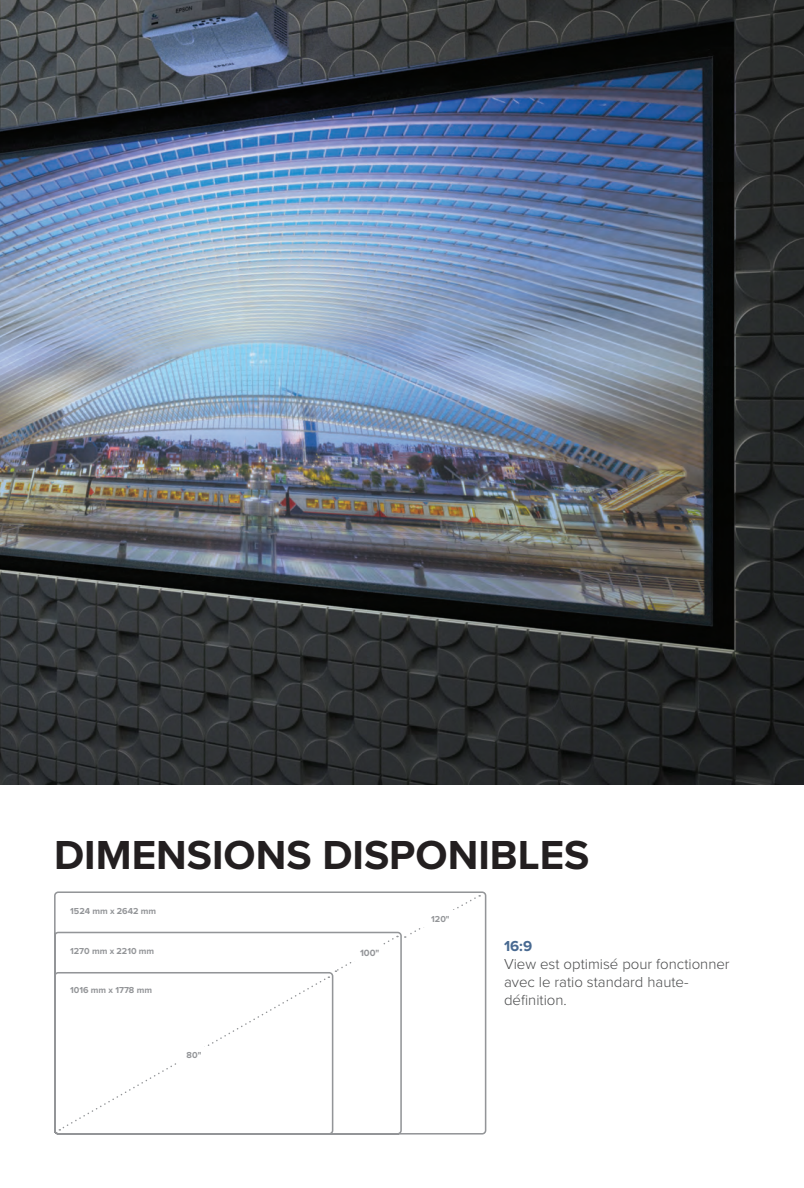
<style>
.page{position:relative;width:804px;height:1188px;background:#fff}
.page>*{position:absolute;margin:0;border:0;box-sizing:border-box;transform-origin:0 0}
.t1{font:700 42px "Proxima Nova";color:#231f20}
.t2{font:300 15px/18px "Proxima Nova";color:#4b4c4d}
.t3{font:700 15px "Proxima Nova";color:#486991}
.t4{font:700 9.45px "Proxima Nova";color:#939598}
.t5{font:700 9px "Proxima Nova";color:#939598}
</style>
<div class="page">
<img style="left:0;top:0;width:803px;height:784px">
<svg style="left:54px;top:891px;width:433px;height:244px"></svg>
<svg style="left:61px;top:976px;width:267px;height:154px"></svg>
<svg style="left:335px;top:936px;width:63px;height:36px"></svg>
<svg style="left:404px;top:895px;width:76px;height:43px"></svg>
<div style="left:122px;top:1047px;width:144px;height:15px;background:#fff"></div>
<div style="left:342px;top:945px;width:55px;height:16px;background:#fff"></div>
<div style="left:409px;top:910px;width:62px;height:17px;background:#fff"></div>
<h1 class="t1" style="left:54px;top:824px;width:536px">DIMENSIONS DISPONIBLES</h1>
<p class="t5" style="left:70px;top:904px;width:88px">1524 mm x 2642 mm</p>
<p class="t5" style="left:70px;top:944px;width:86px">1270 mm x 2210 mm</p>
<p class="t5" style="left:70px;top:983px;width:83px">1016 mm x 1778 mm</p>
<p class="t5" style="left:186px;top:1048px;width:16px">80"</p>
<p class="t4" style="left:360px;top:946px;width:21px">100"</p>
<p class="t5" style="left:431px;top:913px;width:20px">120"</p>
<p class="t3" style="left:504px;top:935px;width:30px">16:9</p>
<p class="t2" style="left:504px;top:954px;width:227px">View est optimisé pour fonctionner avec le ratio standard haute&shy;définition.</p>
</div>
